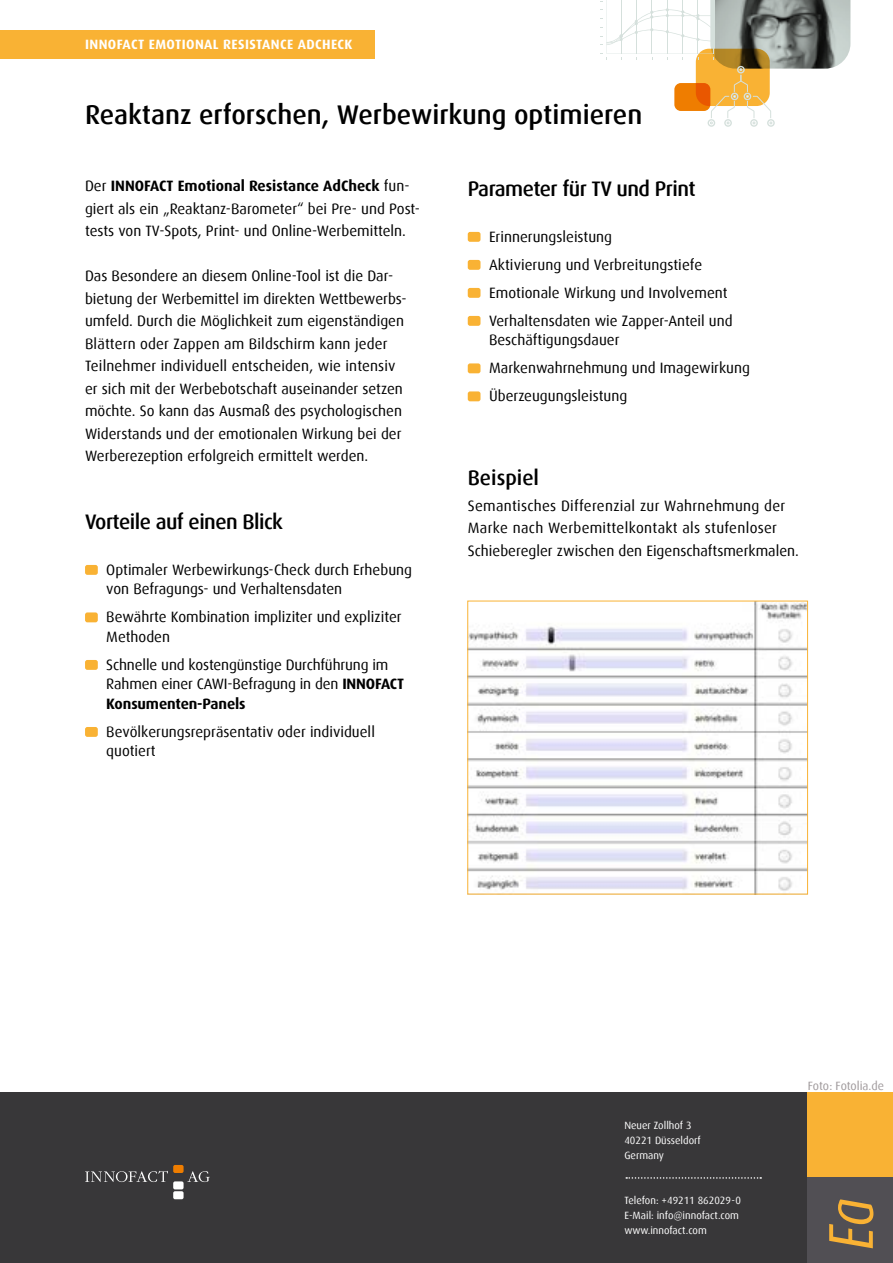
<style>
.page{position:relative;width:893px;height:1263px;background:#fff}
.page>*{position:absolute;margin:0;border:0;box-sizing:border-box;transform-origin:0 0}
.t1{font:italic 63.45px "Dax";color:#f9b234;scale:.84 1}
.t2{font:500 27px "Dax";color:#000}
.t3{font:500 21px "Dax";letter-spacing:-.025em;color:#000}
.t4{font:500 21px "Dax";color:#000}
.t5{font:15px/22.5px "Dax";color:#000}
.t6{font:15px/22.5px "Dax";letter-spacing:.02em;color:#000}
.t7{font:700 13.5px "Dax";letter-spacing:.03em;color:#fff}
.t8{font:12px "Dax";letter-spacing:-.005em;color:#a09a9c}
.t9{font:10.5px/15px "Dax";color:#fff}
.s1{font-weight:700}
</style>
<div class="page">
<div style="left:85px;top:565px;width:13px;height:10px;background:#f9b234;border-radius:2px"></div>
<div style="left:85px;top:612px;width:13px;height:10px;background:#f9b234;border-radius:2px"></div>
<div style="left:85px;top:660px;width:13px;height:10px;background:#f9b234;border-radius:2px"></div>
<div style="left:85px;top:727px;width:13px;height:10px;background:#f9b234;border-radius:2px"></div>
<div style="left:468px;top:232px;width:12px;height:10px;background:#f9b234;border-radius:2px"></div>
<div style="left:468px;top:260px;width:12px;height:10px;background:#f9b234;border-radius:2px"></div>
<div style="left:468px;top:288px;width:12px;height:10px;background:#f9b234;border-radius:2px"></div>
<div style="left:468px;top:316px;width:12px;height:10px;background:#f9b234;border-radius:2px"></div>
<div style="left:468px;top:363px;width:12px;height:10px;background:#f9b234;border-radius:2px"></div>
<div style="left:468px;top:391px;width:12px;height:10px;background:#f9b234;border-radius:2px"></div>
<svg style="left:600px;top:0;width:250px;height:127px"></svg>
<div style="left:0;top:1093px;width:893px;height:170px;background:#383739"></div>
<div style="left:0;top:31px;width:374px;height:28px;background:#f9b234"></div>
<div style="left:808px;top:1093px;width:85px;height:170px;background:#f9b234"></div>
<svg style="left:85px;top:1171px;width:83px;height:11px"></svg>
<div style="left:173px;top:1165px;width:11px;height:8px;background:#ef7d00;border-radius:2px"></div>
<div style="left:173px;top:1181px;width:11px;height:8px;background:#fff;border-radius:2px"></div>
<div style="left:173px;top:1191px;width:11px;height:8px;background:#fff;border-radius:2px"></div>
<svg style="left:187px;top:1171px;width:23px;height:11px"></svg>
<div style="left:808px;top:1178px;width:85px;height:85px;background:#514f54"></div>
<svg style="left:626px;top:1177px;width:135px;height:2px"></svg>
<img style="left:469px;top:603px;width:337px;height:289px">
<div style="left:467px;top:601px;width:341px;height:293px;border:1px solid #f9b234"></div>
<p class="t7" style="left:85px;top:37px;width:269px">INNOFACT EMOTIONAL RESISTANCE ADCHECK</p>
<h2 class="t2" style="left:85px;top:99px;width:559px">Reaktanz erforschen, Werbewirkung optimieren</h2>
<p class="t5" style="left:85px;top:175px;width:337px">Der <span class="s1">INNOFACT Emotional Resistance AdCheck</span> fun&shy;giert als ein „Reaktanz-Barometer“ bei Pre- und Post&shy;tests von TV-Spots, Print- und Online-Werbemitteln.</p>
<p class="t5" style="left:85px;top:265px;width:323px">Das Besondere an diesem Online-Tool ist die Dar&shy;bietung der Werbemittel im direkten Wettbewerbs&shy;umfeld. Durch die Möglichkeit zum eigenständigen Blättern oder Zappen am Bildschirm kann jeder Teilnehmer individuell entscheiden, wie intensiv er sich mit der Werbebotschaft auseinander setzen möchte. So kann das Ausmaß des psychologischen Widerstands und der emotionalen Wirkung bei der Werberezeption erfolgreich ermittelt werden.</p>
<h3 class="t3" style="left:85px;top:510px;width:199px">Vorteile auf einen Blick</h3>
<p class="t5" style="left:106px;top:560px;width:307px;line-height:19.5px">Optimaler Werbewirkungs-Check durch Erhebung von Befragungs- und Verhaltensdaten</p>
<p class="t5" style="left:106px;top:607px;width:297px;line-height:19.5px">Bewährte Kombination impliziter und expliziter<br>Methoden</p>
<p class="t5" style="left:106px;top:655px;width:299px;line-height:19.5px">Schnelle und kostengünstige Durchführung im<br>Rahmen einer CAWI-Befragung in den <span class="s1">INNOFACT<br>Konsumenten-Panels</span></p>
<p class="t5" style="left:106px;top:722px;width:270px;line-height:19.5px">Bevölkerungsrepräsentativ oder individuell quotiert</p>
<h3 class="t3" style="left:468px;top:177px;width:229px">Parameter für TV und Print</h3>
<p class="t5" style="left:489px;top:223px;width:245px;line-height:28px">Erinnerungsleistung<br>Aktivierung und Verbreitungstiefe Emotionale Wirkung und Involvement Verhaltensdaten wie Zapper-Anteil und</p>
<p class="t5" style="left:489px;top:326px;width:262px;line-height:28px">Beschäftigungsdauer<br>Markenwahrnehmung und Imagewirkung<br>Überzeugungsleistung</p>
<h3 class="t4" style="left:468px;top:466px;width:73px">Beispiel</h3>
<p class="t6" style="left:468px;top:494px;width:333px">Semantisches Differenzial zur Wahrnehmung der<br>Marke nach Werbemittelkontakt als stufenloser<br>Schieberegler zwischen den Eigenschaftsmerkmalen.</p>
<p class="t9" style="left:624px;top:1118px;width:78px">Neuer Zollhof 3<br>40221 Düsseldorf<br>Germany</p>
<p class="t9" style="left:624px;top:1193px;width:118px">Telefon: +49211 862029-0<br>E-Mail: info@innofact.com www.innofact.com</p>
<p class="t8" style="left:808px;top:1079px;width:78px">Foto: Fotolia.de</p>
<h1 class="t1" style="left:816px;top:1250px;width:63px;rotate:-90deg">Ea</h1>
</div>
